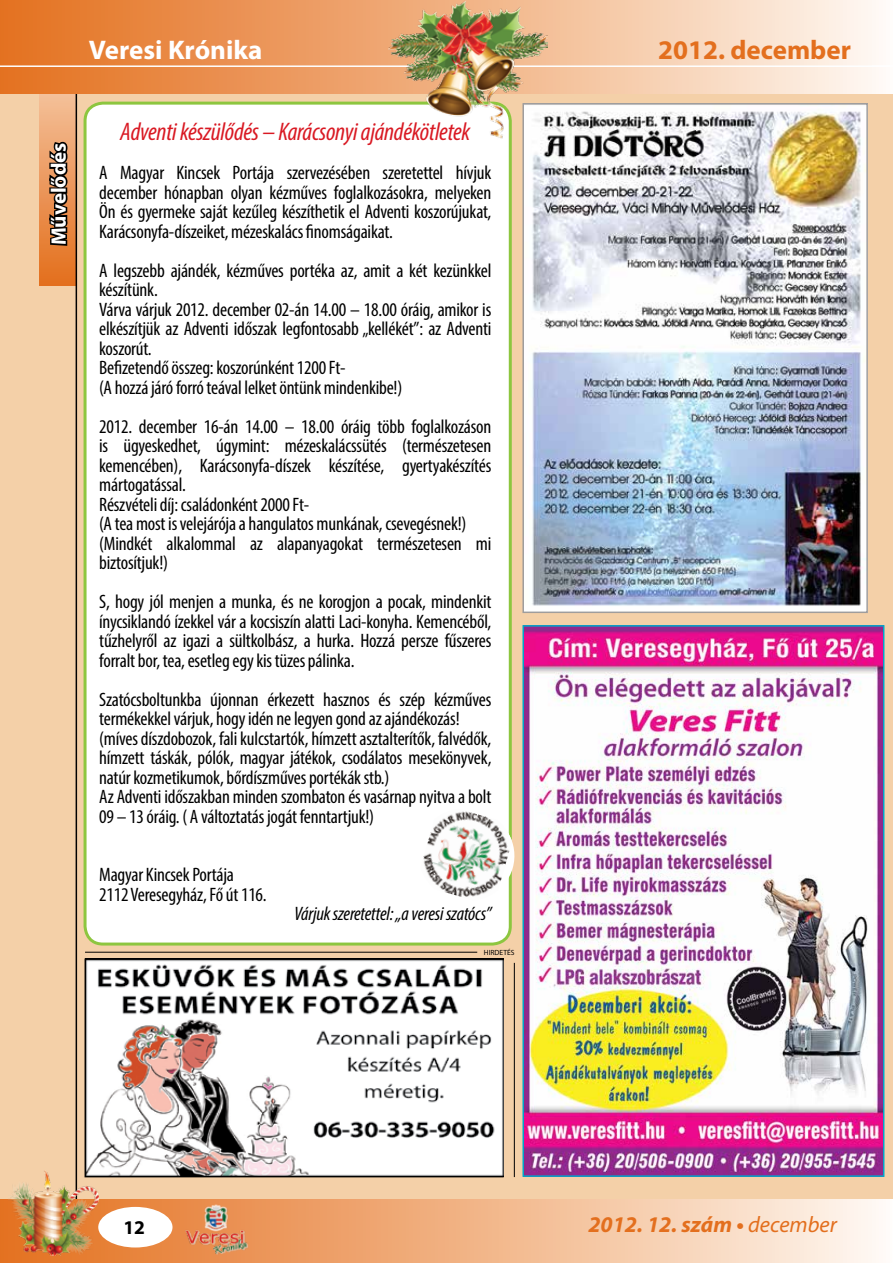
<style>
.page{position:relative;width:893px;height:1263px;background:#f4d0a8}
.page>*{position:absolute;margin:0;border:0;box-sizing:border-box;transform-origin:0 0}
.t1{font:700 27px "Myriad Pro";color:#fff}
.t2{font:700 27px "Myriad Pro";color:#e36f1e}
.t3{font:italic condensed 25.5px "Myriad Pro";letter-spacing:-.01em;color:#d91923}
.t4{font:italic 700 22.5px "Myriad Pro";color:#e36f1e}
.t5{font:700 21px "Myriad Pro";color:#fff}
.t6{font:condensed 19.5px/19.5px "Myriad Pro";letter-spacing:-.01em;color:#000}
.t7{font:italic condensed 19.5px "Myriad Pro";letter-spacing:-.01em;color:#000}
.t8{font:700 19.5px "Myriad Pro";color:#000}
.t9{font:7.5px "Myriad Pro";color:#000}
.s1{font-weight:400}
</style>
<div class="page">
<svg style="left:40px;top:94px;width:36px;height:192px;background:#e79459"></svg>
<hr style="left:76px;top:0;width:1px;height:1263px;background:#000">
<svg style="left:0;top:0;width:893px;height:94px"></svg>
<hr style="left:0;top:65px;width:893px;height:2px;background:#fff">
<div style="left:0;top:1199px;width:893px;height:64px;background:linear-gradient(to right,#e46f1c,#fef6ee)"></div>
<div style="left:98px;top:1207px;width:74px;height:40px;background:#fff;border-radius:50%"></div>
<img style="left:184px;top:1205px;width:66px;height:51px">
<hr style="left:892px;top:1199px;width:1px;height:64px;background:#fffefd">
<svg style="left:47px;top:140px;width:22px;height:107px;background:#54351f"></svg>
<img style="left:388px;top:0;width:159px;height:112px">
<img style="left:9px;top:1171px;width:89px;height:85px">
<img style="left:525px;top:106px;width:340px;height:504px">
<div style="left:522px;top:103px;width:346px;height:510px;border:2px solid #9f9d9d"></div>
<img style="left:525px;top:628px;width:356px;height:546px">
<div style="left:522px;top:625px;width:362px;height:552px;border:2px solid #00a8cb"></div>
<div style="left:85px;top:103px;width:425px;height:841px;background:#fff;border-radius:18px"></div>
<div style="left:84px;top:102px;width:428px;height:843px;border:3px solid #8dc63f;border-radius:18px"></div>
<img style="left:87px;top:961px;width:414px;height:214px">
<div style="left:85px;top:959px;width:418px;height:218px;border:1px solid #000"></div>
<hr style="left:85px;top:952px;width:392px;height:1px;background:#000">
<hr style="left:514px;top:963px;width:1px;height:214px;background:#000">
<svg style="left:508px;top:803px;width:7px;height:103px"></svg>
<img style="left:423px;top:809px;width:89px;height:91px">
<h1 class="t1" style="left:89px;top:32px;width:175px">Veresi Krónika</h1>
<p class="t5" style="left:45px;top:245px;width:104px;rotate:-90deg">Művelődés</p>
<h2 class="t3" style="left:120px;top:116px;width:352px">Adventi készülődés – Karácsonyi ajándékötletek</h2>
<p class="t6" style="left:99px;top:163px;width:394px;text-align:justify">A Magyar Kincsek Portája szervezésében szeretettel hívjuk december hónapban olyan kézműves foglalkozásokra, melyeken Ön és gyermeke saját kezűleg készíthetik el Adventi koszorújukat, Karácsonyfa-díszeiket, mézeskalács finomságaikat.</p>
<p class="t6" style="left:99px;top:260px;width:394px">A legszebb ajándék, kézműves portéka az, amit a két kezünkkel készítünk.<br>Várva várjuk 2012. december 02-án 14.00 – 18.00 óráig, amikor is elkészítjük az Adventi időszak legfontosabb „kellékét”: az Adventi koszorút.<br>Befizetendő összeg: koszorúnként 1200 Ft-<br>(A hozzá járó forró teával lelket öntünk mindenkibe!)</p>
<p class="t6" style="left:99px;top:416px;width:394px">2012. december 16-án 14.00 – 18.00 óráig több foglalkozáson is ügyeskedhet, úgymint: mézeskalácssütés (természetesen kemencében), Karácsonyfa-díszek készítése, gyertyakészítés mártogatással.<br>Részvételi díj: családonként 2000 Ft-<br>(A tea most is velejárója a hangulatos munkának, csevegésnek!) (Mindkét alkalommal az alapanyagokat természetesen mi biztosítjuk!)</p>
<p class="t6" style="left:99px;top:592px;width:394px;text-align:justify">S, hogy jól menjen a munka, és ne korogjon a pocak, mindenkit ínycsiklandó ízekkel vár a kocsiszín alatti Laci-konyha. Kemencéből, tűzhelyről az igazi a sültkolbász, a hurka. Hozzá persze fűszeres forralt bor, tea, esetleg egy kis tüzes pálinka.</p>
<p class="t6" style="left:99px;top:689px;width:394px">Szatócsboltunkba újonnan érkezett hasznos és szép kézműves termékekkel várjuk, hogy idén ne legyen gond az ajándékozás! (míves díszdobozok, fali kulcstartók, hímzett asztalterítők, falvédők, hímzett táskák, pólók, magyar játékok, csodálatos mesekönyvek, natúr kozmetikumok, bőrdíszműves portékák stb.)<br>Az Adventi időszakban minden szombaton és vasárnap nyitva a bolt 09 – 13 óráig. ( A változtatás jogát fenntartjuk!)</p>
<p class="t6" style="left:99px;top:865px;width:169px">Magyar Kincsek Portája<br>2112 Veresegyház, Fő út 116.</p>
<p class="t7" style="left:294px;top:902px;width:199px">Várjuk szeretettel: „a veresi szatócs”</p>
<p class="t9" style="left:484px;top:948px;width:32px">HIRDETÉS</p>
<h1 class="t2" style="left:658px;top:32px;width:194px">2012. december</h1>
<p class="t8" style="left:123px;top:1214px;width:23px">12</p>
<p class="t4" style="left:588px;top:1209px;width:250px">2012. 12. szám • <span class="s1">december</span></p>
</div>
